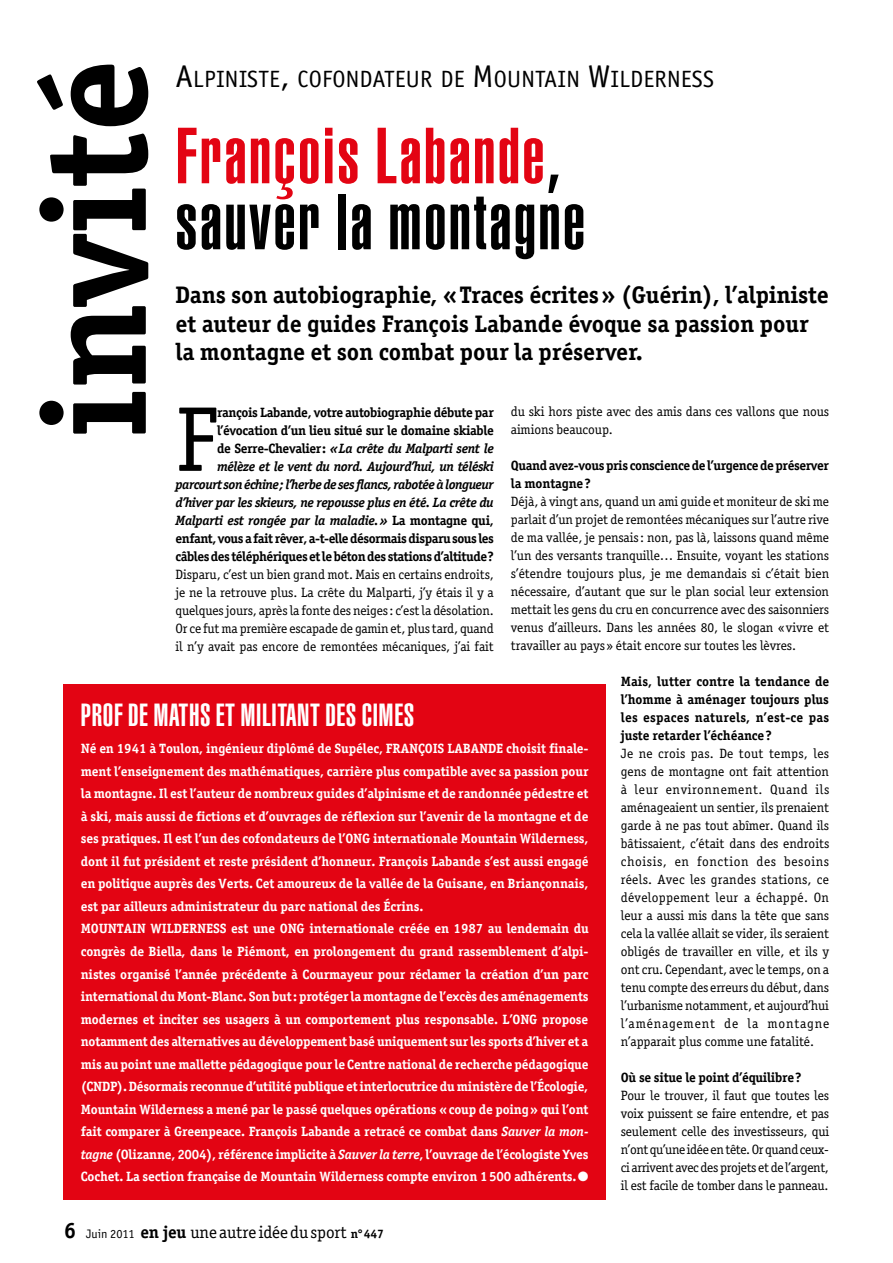
<style>
.page{position:relative;width:893px;height:1263px;background:#fff}
.page>*{position:absolute;margin:0;border:0;box-sizing:border-box;transform-origin:0 0}
.t1{font:700 147px "Officina Serif";letter-spacing:-.005em;color:#000}
.t2{font:92.4px "Officina Serif";color:#000}
.t3{font:900 extra-condensed 78px/66px "Helvetica";letter-spacing:.035em;color:#000}
.t4{font:900 extra-condensed 31.5px "Helvetica";letter-spacing:.02em;color:#fff}
.t5{font:700 24px/28.5px "Officina Serif";letter-spacing:-.005em;color:#000}
.t6{font:23.7px "Officina Sans";letter-spacing:.01em;color:#000}
.t7{font:17.25px "Officina Serif";letter-spacing:-.005em;color:#000}
.t8{font:13.5px/18px "Officina Serif";letter-spacing:-.01em;color:#000;text-align:justify}
.t9{font:700 13.5px/22.5px "Officina Serif";letter-spacing:-.01em;color:#fff}
.t10{font:700 13.5px/18px "Officina Serif";letter-spacing:-.03em;color:#000}
.s1{font-size:31.5px}
.s2{color:#e30413}
.s3{font-style:italic}
.s4{font-weight:700;font-size:22.2px}
.s5{font-family:"Officina Sans";font-size:12.3px}
.s6{font-weight:700}
.s7{font-weight:700;font-size:12.3px}
</style>
<div class="page">
<div style="left:64px;top:684px;width:542px;height:515px;background:#e30413"></div>
<h1 class="t1" style="left:4px;top:438px;width:380px;rotate:-90deg">invité</h1>
<h3 class="t6" style="left:176px;top:66px;width:540px"><span class="s1">A</span>LPINISTE<span class="s1">,</span> COFONDATEUR DE <span class="s1">M</span>OUNTAIN <span class="s1">W</span>ILDERNESS</h3>
<h3 class="t3" style="left:176px;top:122px;width:411px"><span class="s2">François Labande</span>, sauver la montagne</h3>
<h3 class="t5" style="left:176px;top:281px;width:655px">Dans son autobiographie, «Traces écrites» (Guérin), l’alpiniste et auteur de guides François Labande évoque sa passion pour la montagne et son combat pour la préserver.</h3>
<p class="t8" style="left:511px;top:403px;width:320px">du ski hors piste avec des amis dans ces vallons que nous aimions beaucoup.</p>
<p class="t10" style="left:511px;top:457px;width:320px">Quand avez-vous pris conscience de l’urgence de préserver la montagne?</p>
<p class="t8" style="left:511px;top:493px;width:320px">Déjà, à vingt ans, quand un ami guide et moniteur de ski me parlait d’un projet de remontées mécaniques sur l’autre rive de ma vallée, je pensais: non, pas là, laissons quand même l’un des versants tranquille… Ensuite, voyant les stations s’étendre toujours plus, je me demandais si c’était bien nécessaire, d’autant que sur le plan social leur extension mettait les gens du cru en concurrence avec des saisonniers venus d’ailleurs. Dans les années 80, le slogan «vivre et travailler au pays» était encore sur toutes les lèvres.</p>
<p class="t10" style="left:621px;top:673px;width:210px;text-align:justify">Mais, lutter contre la tendance de l’homme à aménager toujours plus les espaces naturels, n’est-ce pas juste retarder l’échéance?</p>
<p class="t8" style="left:621px;top:745px;width:210px">Je ne crois pas. De tout temps, les gens de montagne ont fait attention à leur environnement. Quand ils aménageaient un sentier, ils prenaient garde à ne pas tout abîmer. Quand ils bâtissaient, c’était dans des endroits choisis, en fonction des besoins réels. Avec les grandes stations, ce développement leur a échappé. On leur a aussi mis dans la tête que sans cela la vallée allait se vider, ils seraient obligés de travailler en ville, et ils y ont cru. Cependant, avec le temps, on a tenu compte des erreurs du début, dans l’urbanisme notamment, et aujourd’hui l’aménagement de la montagne n’apparait plus comme une fatalité.</p>
<p class="t10" style="left:621px;top:1068px;width:182px">Où se situe le point d’équilibre?</p>
<p class="t8" style="left:621px;top:1087px;width:210px">Pour le trouver, il faut que toutes les voix puissent se faire entendre, et pas seulement celle des investisseurs, qui n’ont qu’une idée en tête. Or quand ceux&shy;ci arrivent avec des projets et de l’argent, il est facile de tomber dans le panneau.</p>
<p class="t10" style="left:176px;top:403px;width:320px;text-align:right">rançois Labande, votre autobiographie débute par l’évocation d’un lieu situé sur le domaine skiable<br>de Serre-Chevalier: <span class="s3">«La crête du Malparti sent le mélèze et le vent du nord. Aujourd’hui, un téléski parcourt son échine; l’herbe de ses flancs, rabotée à longueur d’hiver par les skieurs, ne repousse plus en été. La crête du Malparti est rongée par la maladie.»</span> La montagne qui, enfant, vous a fait rêver, a-t-elle désormais disparu sous les câbles des téléphériques et le béton des stations d’altitude?</p>
<p class="t8" style="left:176px;top:565px;width:320px">Disparu, c’est un bien grand mot. Mais en certains endroits, je ne la retrouve plus. La crête du Malparti, j’y étais il y a quelques jours, après la fonte des neiges: c’est la désolation.<br>Or ce fut ma première escapade de gamin et, plus tard, quand il n’y avait pas encore de remontées mécaniques, j’ai fait</p>
<h2 class="t2" style="left:176px;top:386px;width:44px">F</h2>
<h3 class="t4" style="left:81px;top:697px;width:335px">PROF DE MATHS ET MILITANT DES CIMES</h3>
<p class="t9" style="left:81px;top:737px;width:510px">Né en 1941 à Toulon, ingénieur diplômé de Supélec, FRANÇOIS LABANDE choisit finale&shy;ment l’enseignement des mathématiques, carrière plus compatible avec sa passion pour la montagne. Il est l’auteur de nombreux guides d’alpinisme et de randonnée pédestre et à ski, mais aussi de fictions et d’ouvrages de réflexion sur l’avenir de la montagne et de ses pratiques. Il est l’un des cofondateurs de l’ONG internationale Mountain Wilderness, dont il fut président et reste président d’honneur. François Labande s’est aussi engagé en politique auprès des Verts. Cet amoureux de la vallée de la Guisane, en Briançonnais, est par ailleurs administrateur du parc national des Écrins.<br>MOUNTAIN WILDERNESS est une ONG internationale créée en 1987 au lendemain du congrès de Biella, dans le Piémont, en prolongement du grand rassemblement d’alpi&shy;nistes organisé l’année précédente à Courmayeur pour réclamer la création d’un parc international du Mont-Blanc. Son but: protéger la montagne de l’excès des aménagements modernes et inciter ses usagers à un comportement plus responsable. L’ONG propose notamment des alternatives au développement basé uniquement sur les sports d’hiver et a mis au point une mallette pédagogique pour le Centre national de recherche pédagogique (CNDP). Désormais reconnue d’utilité publique et interlocutrice du ministère de l’Écologie, Mountain Wilderness a mené par le passé quelques opérations «coup de poing» qui l’ont fait comparer à Greenpeace. François Labande a retracé ce combat dans <span class="s3">Sauver la mon&shy;tagne</span> (Olizanne, 2004), référence implicite à <span class="s3">Sauver la terre</span>, l’ouvrage de l’écologiste Yves Cochet. La section française de Mountain Wilderness compte environ 1500 adhérents.●</p>
<p class="t7" style="left:64px;top:1222px;width:322px"><span class="s4">6</span> <span class="s5">Juin 2011</span> <span class="s6">en jeu</span> une autre idée du sport <span class="s7">n°447</span></p>
</div>
